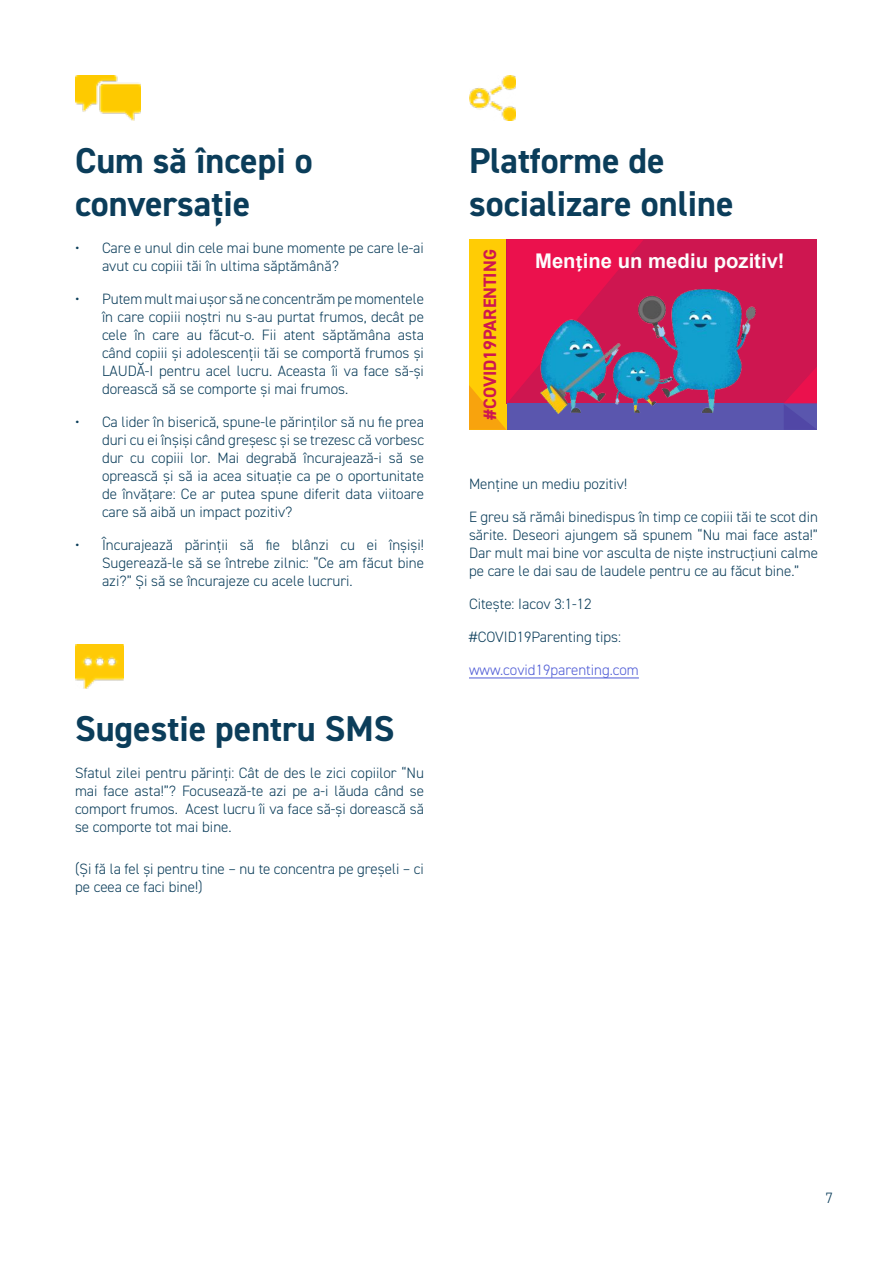
<style>
.page{position:relative;width:893px;height:1263px;background:#fff}
.page>*{position:absolute;margin:0;border:0;box-sizing:border-box;transform-origin:0 0}
.t1{font:700 36px/43.2px "DIN2014";color:#0b3d5a}
.t2{font:700 20.25px "Arial";color:#fdfdfd}
.t3{font:700 18px "DIN2014";color:#ce1650}
.t4{font:300 15px/18px "DIN2014";color:#0b3d5a;text-align:justify}
.t5{font:300 15px "DIN2014";color:#4f5cd6}
.s1{font-family:"Calibri"}
</style>
<div class="page">
<img style="left:76px;top:76px;width:65px;height:44px">
<img style="left:76px;top:644px;width:47px;height:44px">
<img style="left:470px;top:76px;width:45px;height:44px">
<hr style="left:469px;top:677px;width:170px;height:1px;background:#4f5cd6">
<div style="left:469px;top:239px;width:40px;height:191px;background:#ffcc05"></div>
<div style="left:507px;top:403px;width:310px;height:27px;background:#5a56ae"></div>
<svg style="left:507px;top:239px;width:310px;height:164px;background:#d8144e"></svg>
<svg style="left:784px;top:405px;width:32px;height:25px"></svg>
<img style="left:528px;top:276px;width:236px;height:138px">
<svg style="left:469px;top:385px;width:37px;height:45px"></svg>
<p class="t1" style="left:75px;top:138px;width:239px">Cum să începi o conversație</p>
<p class="t1" style="left:469px;top:138px;width:266px">Platforme de socializare online</p>
<p class="t4" style="left:102px;top:238px;width:323px;text-indent:-27px">• Care e unul din cele mai bune momente pe care le-ai avut cu copiii tăi în ultima săptămână?</p>
<p class="t4" style="left:102px;top:289px;width:323px;text-indent:-27px">• Putem mult mai ușor să ne concentrăm pe momentele în care copiii noștri nu s-au purtat frumos, decât pe cele în care au făcut-o. Fii atent săptămâna asta când copiii și adolescenții tăi se comportă frumos și LAUDĂ-I pentru acel lucru. Aceasta îi va face să-și dorească să se comporte și mai frumos.</p>
<p class="t4" style="left:102px;top:412px;width:323px;text-indent:-27px">• Ca lider în biserică, spune-le părinților să nu fie prea duri cu ei înșiși când greșesc și se trezesc că vorbesc dur cu copiii lor. Mai degrabă încurajează-i să se oprească și să ia acea situație ca pe o oportunitate de învățare: Ce ar putea spune diferit data viitoare care să aibă un impact pozitiv?</p>
<p class="t4" style="left:102px;top:535px;width:323px;text-indent:-27px">• Încurajează părinții să fie blânzi cu ei înșiși!<br>Sugerează-le să se întrebe zilnic: “Ce am făcut bine azi?” Și să se încurajeze cu acele lucruri.</p>
<p class="t1" style="left:75px;top:707px;width:321px">Sugestie pentru SMS</p>
<p class="t4" style="left:75px;top:764px;width:350px">Sfatul zilei pentru părinți: Cât de des le zici copiilor “Nu mai face asta!”? Focusează-te azi pe a-i lăuda când se comport frumos. Acest lucru îi va face să-și dorească să se comporte tot mai bine.</p>
<p class="t4" style="left:75px;top:860px;width:350px">(Și fă la fel și pentru tine – nu te concentra pe greșeli – ci pe ceea ce faci bine!)</p>
<p class="t3" style="left:478px;top:420px;width:172px;rotate:-90deg">#COVID19PARENTING</p>
<p class="t2" style="left:535px;top:247px;width:251px">Men<span class="s1">ț</span>ine un mediu pozitiv!</p>
<p class="t4" style="left:469px;top:474px;width:160px">Menține un mediu pozitiv!</p>
<p class="t4" style="left:469px;top:507px;width:350px">E greu să rămâi binedispus în timp ce copiii tăi te scot din sărite. Deseori ajungem să spunem “Nu mai face asta!” Dar mult mai bine vor asculta de niște instrucțiuni calme pe care le dai sau de laudele pentru ce au făcut bine.”</p>
<p class="t4" style="left:469px;top:594px;width:124px">Citește: Iacov 3:1-12</p>
<p class="t4" style="left:469px;top:627px;width:154px">#COVID19Parenting tips:</p>
<p class="t5" style="left:469px;top:660px;width:171px">www.covid19parenting.com</p>
<p class="t4" style="left:826px;top:1189px;width:9px">7</p>
</div>
